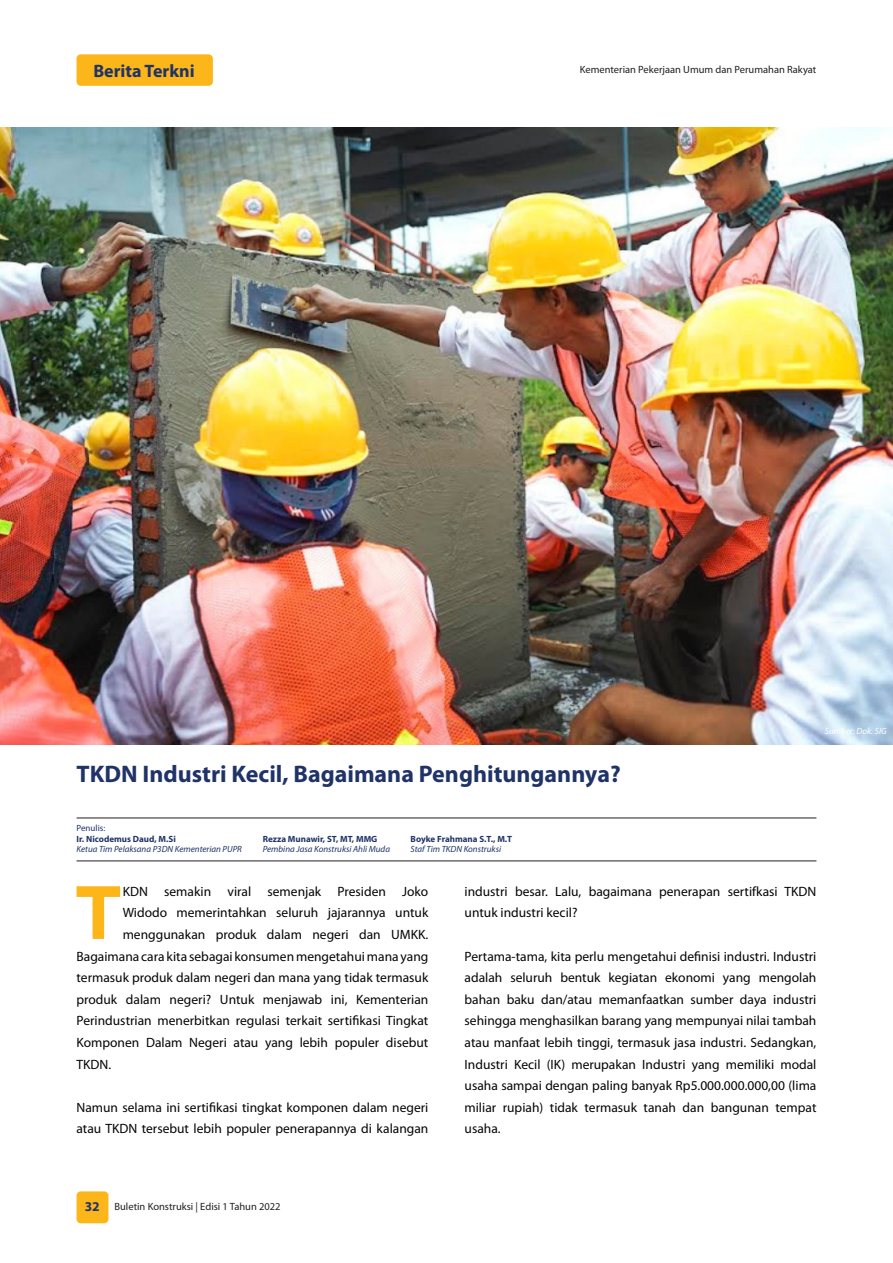
<style>
.page{position:relative;width:893px;height:1263px;background:#fff}
.page>*{position:absolute;margin:0;border:0;box-sizing:border-box;transform-origin:0 0}
.t1{font:700 75.15px "Gotham";color:#fcb619}
.t2{font:700 24px "Myriad Pro";color:#1f3368}
.t3{font:700 18px "Myriad Pro";color:#1f3368}
.t4{font:13.5px/21.6px "Myriad Pro";color:#040503}
.t5{font:10.5px "Myriad Pro";color:#231f20}
.t6{font:italic 9px "Myriad Pro";color:#1f3368}
.t7{font:700 9px "Myriad Pro";color:#1f3368}
.t8{font:italic 9px "Myriad Pro";color:#fff}
.t9{font:9px "Myriad Pro";color:#1f3368}
.s1{font-weight:700;font-size:13.5px;color:#1f3368}
</style>
<div class="page">
<div style="left:77px;top:1191px;width:31px;height:32px;background:#fcb619;border-radius:4px"></div>
<div style="left:77px;top:54px;width:136px;height:32px;background:#fcb619;border-radius:4px"></div>
<img style="left:0;top:128px;width:893px;height:616px">
<hr style="left:77px;top:817px;width:739px;height:1px;background:#231f20">
<hr style="left:77px;top:860px;width:739px;height:1px;background:#231f20">
<h3 class="t3" style="left:93px;top:59px;width:103px">Berita Terkni</h3>
<p class="t5" style="left:580px;top:63px;width:238px">Kementerian Pekerjaan Umum dan Perumahan Rakyat</p>
<p class="t2" style="left:77px;top:759px;width:546px">TKDN Industri Kecil, Bagaimana Penghitungannya?</p>
<p class="t8" style="left:825px;top:726px;width:63px">Sumber: Dok. SIG</p>
<p class="t9" style="left:77px;top:822px;width:30px">Penulis:</p>
<p class="t7" style="left:77px;top:833px;width:101px">Ir. Nicodemus Daud, M.Si</p>
<p class="t6" style="left:77px;top:844px;width:167px">Ketua Tim Pelaksana P3DN Kementerian PUPR</p>
<p class="t7" style="left:263px;top:833px;width:116px">Rezza Munawir, ST, MT, MMG</p>
<p class="t6" style="left:263px;top:844px;width:129px">Pembina Jasa Konstruksi Ahli Muda</p>
<p class="t7" style="left:411px;top:833px;width:103px">Boyke Frahmana S.T., M.T</p>
<p class="t6" style="left:411px;top:844px;width:92px">Staf Tim TKDN Konstruksi</p>
<p class="t1" style="left:74px;top:869px;width:50px">T</p>
<p class="t4" style="left:123px;top:880px;width:307px">KDN semakin viral semenjak Presiden Joko</p>
<p class="t4" style="left:123px;top:902px;width:307px">Widodo memerintahkan seluruh jajarannya untuk</p>
<p class="t4" style="left:123px;top:923px;width:307px">menggunakan produk dalam negeri dan UMKK.</p>
<p class="t4" style="left:77px;top:945px;width:353px">Bagaimana cara kita sebagai konsumen mengetahui mana yang</p>
<p class="t4" style="left:77px;top:966px;width:353px">termasuk produk dalam negeri dan mana yang tidak termasuk</p>
<p class="t4" style="left:77px;top:988px;width:353px">produk dalam negeri? Untuk menjawab ini, Kementerian</p>
<p class="t4" style="left:77px;top:1010px;width:353px">Perindustrian menerbitkan regulasi terkait sertifikasi Tingkat</p>
<p class="t4" style="left:77px;top:1031px;width:353px">Komponen Dalam Negeri atau yang lebih populer disebut</p>
<p class="t4" style="left:77px;top:1053px;width:36px">TKDN.</p>
<p class="t4" style="left:77px;top:1096px;width:353px">Namun selama ini sertifikasi tingkat komponen dalam negeri atau TKDN tersebut lebih populer penerapannya di kalangan</p>
<p class="t4" style="left:465px;top:880px;width:353px">industri besar. Lalu, bagaimana penerapan sertifkasi TKDN untuk industri kecil?</p>
<p class="t4" style="left:465px;top:945px;width:353px;text-align:justify">Pertama-tama, kita perlu mengetahui definisi industri. Industri adalah seluruh bentuk kegiatan ekonomi yang mengolah bahan baku dan/atau memanfaatkan sumber daya industri sehingga menghasilkan barang yang mempunyai nilai tambah atau manfaat lebih tinggi, termasuk jasa industri. Sedangkan, Industri Kecil (IK) merupakan Industri yang memiliki modal usaha sampai dengan paling banyak Rp5.000.000.000,00 (lima miliar rupiah) tidak termasuk tanah dan bangunan tempat usaha.</p>
<p class="t5" style="left:85px;top:1199px;width:197px"><span class="s1">32</span> Buletin Konstruksi | Edisi 1 Tahun 2022</p>
</div>
